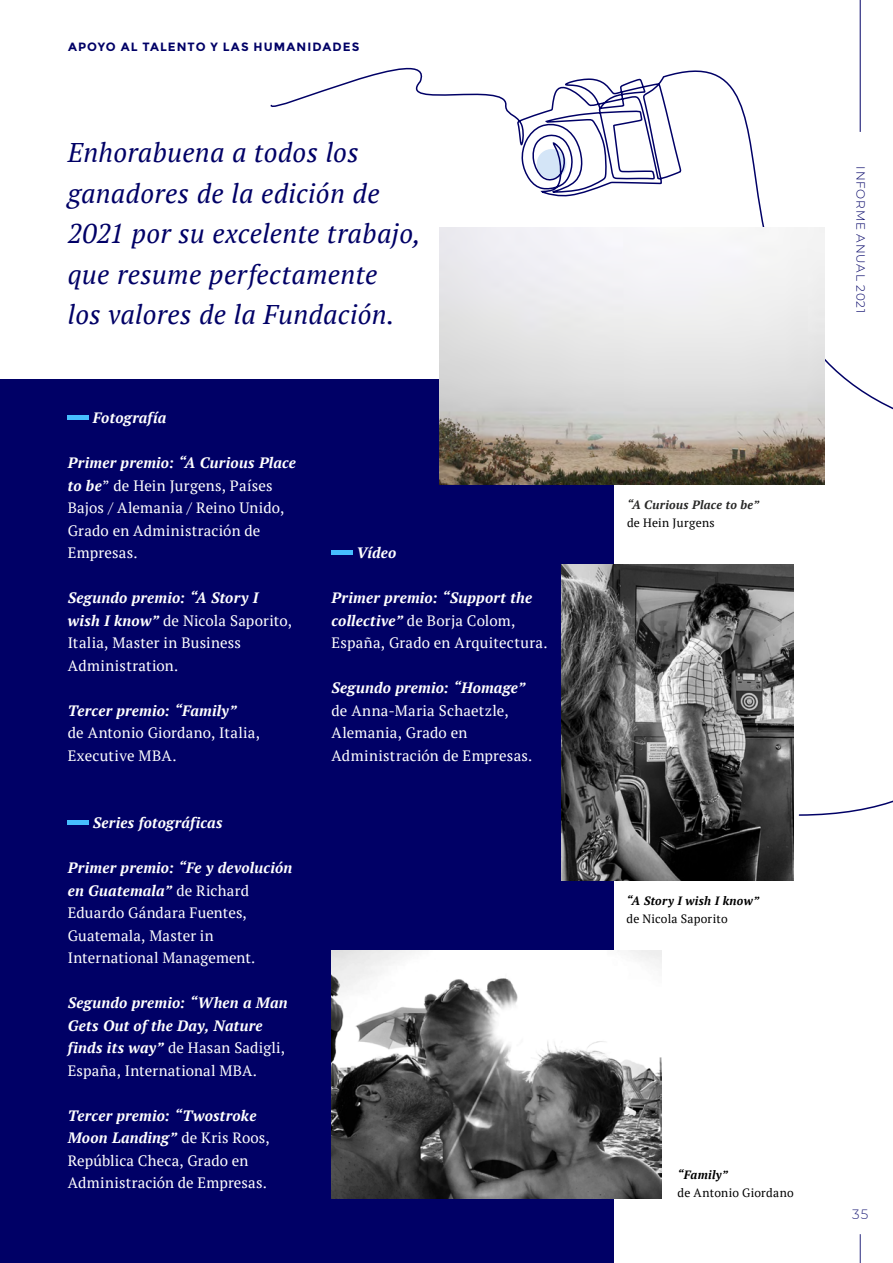
<style>
.page{position:relative;width:893px;height:1263px;background:#fff}
.page>*{position:absolute;margin:0;border:0;box-sizing:border-box;transform-origin:0 0}
._5_Subhead{font:italic 27px/40.5px "PT Serif";letter-spacing:.01em;color:#006}
._6_Running_Text{font:15px/22.5px "PT Serif";letter-spacing:.015em;color:#fff}
._6_Running_Text-2{font:italic 700 15px/22.5px "PT Serif";letter-spacing:.015em;color:#fff}
.t1{font:300 13.5px "Montserrat";color:#26267d}
._6_Running_Text-3{font:italic 700 12px/18px "PT Serif";letter-spacing:.025em;color:#000}
._6_Running_Text-4{font:12px "PT Serif";letter-spacing:.02em;color:#000}
._2_Subchapter{font:700 12px "Montserrat";letter-spacing:.09em;color:#006}
._6_Running_Text-5{font:italic 700 12px "PT Serif";letter-spacing:.025em;color:#282827}
.t2{font:300 12px "Montserrat";letter-spacing:.065em;color:#006}
.s1{font-weight:700;font-style:italic}
.s2{font-weight:400;font-style:normal}
</style>
<div class="page">
<svg style="left:270px;top:23px;width:623px;height:793px"></svg>
<div style="left:0;top:379px;width:614px;height:884px;background:#006"></div>
<hr style="left:68px;top:416px;width:21px;height:4px;background:#46beff">
<hr style="left:68px;top:821px;width:21px;height:4px;background:#46beff">
<hr style="left:331px;top:551px;width:22px;height:4px;background:#46beff">
<img style="left:561px;top:564px;width:232px;height:317px">
<img style="left:332px;top:950px;width:329px;height:248px">
<img style="left:439px;top:228px;width:386px;height:257px">
<svg style="left:860px;top:1234px;width:1px;height:29px"></svg>
<hr style="left:860px;top:0;width:1px;height:132px;background:#006">
<p class="_2_Subchapter" style="left:68px;top:40px;width:293px">APOYO AL TALENTO Y LAS HUMANIDADES</p>
<p class="_5_Subhead" style="left:68px;top:132px;width:355px">Enhorabuena a todos los ganadores de la edición de<br>2021 por su excelente trabajo, que resume perfectamente<br>los valores de la Fundación.</p>
<p class="_6_Running_Text-2" style="left:93px;top:406px;width:75px">Fotografía</p>
<p class="_6_Running_Text" style="left:68px;top:451px;width:230px"><span class="s1">Primer premio: “A Curious Place to be</span>” de Hein Jurgens, Países<br>Bajos / Alemania / Reino Unido,<br>Grado en Administración de<br>Empresas.</p>
<p class="_6_Running_Text-2" style="left:68px;top:586px;width:192px">Segundo premio: “A Story I</p>
<p class="_6_Running_Text" style="left:68px;top:609px;width:226px"><span class="s1">wish I know”</span> de Nicola Saporito,<br>Italia, Master in Business<br>Administration.</p>
<p class="_6_Running_Text-2" style="left:68px;top:699px;width:170px">Tercer premio: “Family”</p>
<p class="_6_Running_Text" style="left:68px;top:721px;width:194px">de Antonio Giordano, Italia,<br>Executive MBA.</p>
<p class="_6_Running_Text-2" style="left:93px;top:811px;width:131px">Series fotográficas</p>
<p class="_6_Running_Text" style="left:68px;top:856px;width:226px"><span class="s1">Primer premio: “Fe y devolución en Guatemala”</span> de Richard<br>Eduardo Gándara Fuentes,<br>Guatemala, Master in<br>International Management.</p>
<p class="_6_Running_Text-2" style="left:68px;top:991px;width:221px">Segundo premio: “When a Man<br>Gets Out of the Day, Nature finds its way” <span class="s2">de Hasan Sadigli,<br>España, International MBA.</span></p>
<p class="_6_Running_Text" style="left:68px;top:1104px;width:203px"><span class="s1">Tercer premio: “Twostroke<br>Moon Landing”</span> de Kris Roos,<br>República Checa, Grado en<br>Administración de Empresas.</p>
<p class="_6_Running_Text-2" style="left:356px;top:541px;width:42px">Vídeo</p>
<p class="_6_Running_Text-2" style="left:331px;top:586px;width:202px">Primer premio: “Support the collective” <span class="s2">de Borja Colom,</span></p>
<p class="_6_Running_Text" style="left:331px;top:631px;width:218px">España, Grado en Arquitectura.</p>
<p class="_6_Running_Text-2" style="left:331px;top:676px;width:196px">Segundo premio: “Homage”</p>
<p class="_6_Running_Text" style="left:331px;top:699px;width:179px">de Anna-Maria Schaetzle,</p>
<p class="_6_Running_Text" style="left:331px;top:721px;width:137px">Alemania, Grado en</p>
<p class="_6_Running_Text" style="left:331px;top:744px;width:203px">Administración de Empresas.</p>
<p class="_6_Running_Text-5" style="left:627px;top:496px;width:134px">“A Curious Place to be”</p>
<p class="_6_Running_Text-4" style="left:627px;top:514px;width:89px">de Hein Jurgens</p>
<p class="t2" style="left:869px;top:166px;width:148px;rotate:90deg">INFORME ANUAL 2021</p>
<p class="_6_Running_Text-3" style="left:626px;top:891px;width:134px">“A Story I wish I know” <span class="s2">de Nicola Saporito</span></p>
<p class="_6_Running_Text-3" style="left:677px;top:1166px;width:52px">“Family”</p>
<p class="_6_Running_Text-4" style="left:677px;top:1185px;width:118px">de Antonio Giordano</p>
<p class="t1" style="left:852px;top:1205px;width:18px">35</p>
</div>
